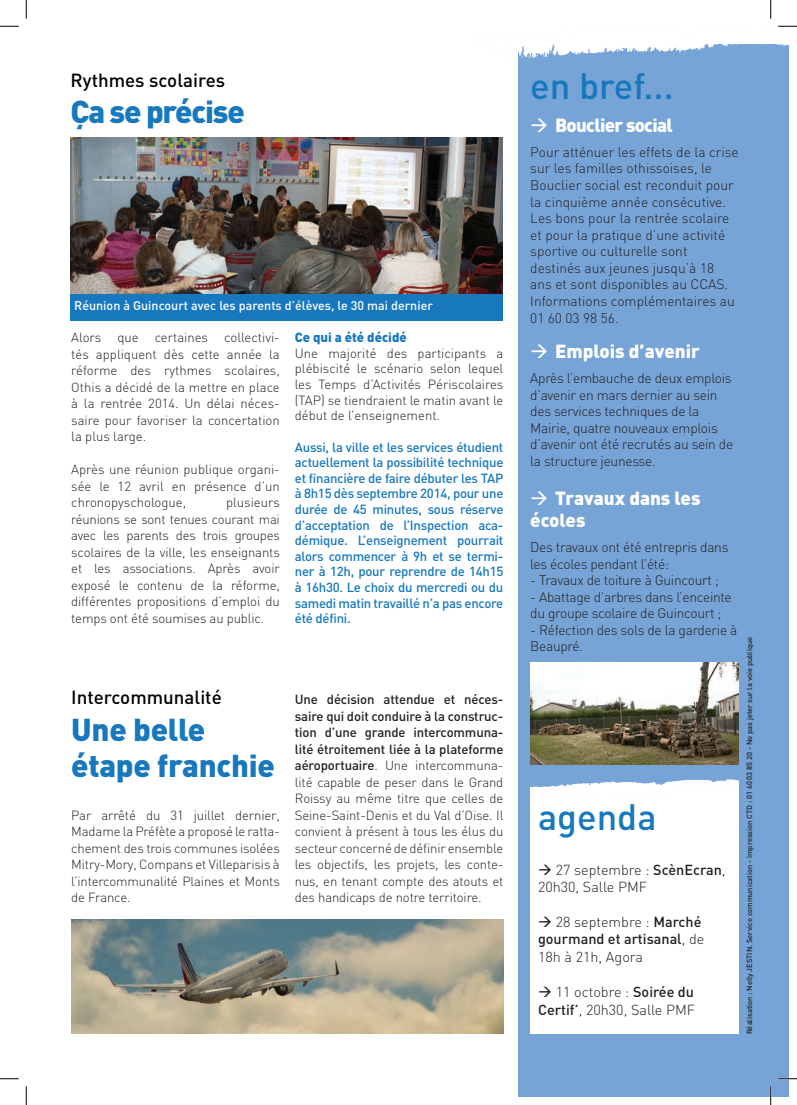
<style>
.page{position:relative;width:797px;height:1105px;background:#fff}
.page>*{position:absolute;margin:0;border:0;box-sizing:border-box;transform-origin:0 0}
.t1{font:500 36.25px "DIN";color:#1778be}
.t2{font:900 31.25px/36.2px "DIN";letter-spacing:-.01em;color:#1778be}
.t3{font:900 31.25px "DIN";letter-spacing:-.04em;color:#1778be}
.t4{font:900 18.75px/22.5px "DIN";letter-spacing:-.01em;color:#fff}
.t5{font:500 18.75px "DIN";color:#020000}
.t6{font:900 18.75px "DIN";letter-spacing:-.04em;color:#fff}
.t7{font:300 14.38px/17.2px "DIN";color:#231f20}
.t8{font:300 13.75px/16.5px "DIN";letter-spacing:-.02em;color:#231f20}
.t9{font:300 13.75px/16.6px "DIN";color:#231f20}
.t10{font:300 13.12px/16.5px "DIN";letter-spacing:-.01em;color:#231f20;text-align:justify}
.t11{font:500 13.12px/15.6px "DIN";letter-spacing:-.02em;color:#1778be;text-align:justify}
.t12{font:900 13.12px "DIN";color:#1778be}
.t13{font:500 12.5px "DIN";color:#fff}
.t14{font:500 7.5px "DIN";color:#231f20}
.s1{font-weight:500}
</style>
<div class="page">
<div style="left:518px;top:44px;width:270px;height:1052px;background:#77a4d6"></div>
<img style="left:518px;top:44px;width:270px;height:14px">
<div style="left:530px;top:787px;width:208px;height:247px;background:#fff"></div>
<img style="left:532px;top:779px;width:206px;height:8px">
<img style="left:71px;top:138px;width:432px;height:156px">
<div style="left:71px;top:294px;width:432px;height:26px;background:#1778be"></div>
<img style="left:71px;top:919px;width:432px;height:115px">
<img style="left:530px;top:662px;width:208px;height:102px">
<svg style="left:0;top:25px;width:19px;height:2px"></svg>
<svg style="left:778px;top:25px;width:19px;height:2px"></svg>
<svg style="left:0;top:1078px;width:19px;height:1px"></svg>
<svg style="left:778px;top:1078px;width:19px;height:1px"></svg>
<svg style="left:25px;top:0;width:2px;height:19px"></svg>
<svg style="left:25px;top:1086px;width:2px;height:19px"></svg>
<svg style="left:770px;top:0;width:1px;height:19px"></svg>
<svg style="left:770px;top:1086px;width:1px;height:19px"></svg>
<h3 class="t5" style="left:71px;top:68px;width:156px">Rythmes scolaires</h3>
<h2 class="t3" style="left:71px;top:91px;width:176px">Ça se précise</h2>
<p class="t13" style="left:74px;top:297px;width:360px">Réunion à Guincourt avec les parents d’élèves, le 30 mai dernier</p>
<p class="t10" style="left:71px;top:329px;width:210px">Alors que certaines collectivi&shy;tés appliquent dès cette année la réforme des rythmes scolaires, Othis a décidé de la mettre en place à la rentrée 2014. Un délai néces&shy;saire pour favoriser la concertation la plus large.</p>
<p class="t10" style="left:71px;top:461px;width:210px">Après une réunion publique organi&shy;sée le 12 avril en présence d’un chronopyschologue,</p>
<p class="t10" style="left:71px;top:494px;width:210px;text-indent:155px">plusieurs réunions se sont tenues courant mai avec les parents des trois groupes scolaires de la ville, les enseignants et les associations. Après avoir exposé le contenu de la réforme, différentes propositions d’emploi du temps ont été soumises au public.</p>
<p class="t12" style="left:295px;top:329px;width:113px">Ce qui a été décidé</p>
<p class="t10" style="left:295px;top:345px;width:210px;line-height:15.6px">Une majorité des participants a plébiscité le scénario selon lequel les Temps d’Activités Périscolaires (TAP) se tiendraient le matin avant le début de l’enseignement.</p>
<p class="t11" style="left:295px;top:438px;width:210px">Aussi, la ville et les services étudient actuellement la possibilité technique et financière de faire débuter les TAP à 8h15 dès septembre 2014, pour une durée de 45 minutes, sous réserve d’acceptation de l’Inspection aca&shy;démique. L’enseignement pourrait alors commencer à 9h et se termi&shy;ner à 12h, pour reprendre de 14h15 à 16h30. Le choix du mercredi ou du samedi matin travaillé n’a pas encore été défini.</p>
<h3 class="t5" style="left:71px;top:686px;width:152px">Intercommunalité</h3>
<h2 class="t2" style="left:71px;top:709px;width:205px">Une belle étape franchie</h2>
<p class="t10" style="left:71px;top:807px;width:210px">Par arrêté du 31 juillet dernier, Madame la Préfète a proposé le ratta&shy;chement des trois communes isolées Mitry-Mory, Compans et Villeparisis à l’intercommunalité Plaines et Monts de France.</p>
<p class="t10" style="left:295px;top:691px;width:210px"><span class="s1">Une décision attendue et néces&shy;saire qui doit conduire à la construc&shy;tion d’une grande intercommuna&shy;lité étroitement liée à la plateforme aéroportuaire</span>. Une intercommuna&shy;lité capable de peser dans le Grand Roissy au même titre que celles de Seine-Saint-Denis et du Val d’Oise. Il convient à présent à tous les élus du secteur concerné de définir ensemble les objectifs, les projets, les conte&shy;nus, en tenant compte des atouts et des handicaps de notre territoire.</p>
<h1 class="t1" style="left:530px;top:63px;width:145px">en bref...</h1>
<h3 class="t6" style="left:555px;top:112px;width:119px">Bouclier social</h3>
<p class="t9" style="left:530px;top:144px;width:210px">Pour atténuer les effets de la crise sur les familles othissoises, le<br>Bouclier social est reconduit pour la cinquième année consécutive.<br>Les bons pour la rentrée scolaire et pour la pratique d’une activité sportive ou culturelle sont destinés aux jeunes jusqu’à 18 ans et sont disponibles au CCAS.<br>Informations complémentaires au<br>01 60 03 98 56.</p>
<h3 class="t4" style="left:555px;top:339px;width:146px">Emplois d’avenir</h3>
<p class="t8" style="left:530px;top:370px;width:204px">Après l’embauche de deux emplois d’avenir en mars dernier au sein des services techniques de la<br>Mairie, quatre nouveaux emplois d’avenir ont été recrutés au sein de la structure jeunesse.</p>
<h3 class="t4" style="left:530px;top:485px;width:172px;text-indent:25px">Travaux dans les écoles</h3>
<p class="t8" style="left:530px;top:539px;width:200px">Des travaux ont été entrepris dans les écoles pendant l’été:</p>
<p class="t8" style="left:530px;top:572px;width:190px">- Travaux de toiture à Guincourt ;</p>
<p class="t8" style="left:530px;top:588px;width:203px">- Abattage d’arbres dans l’enceinte du groupe scolaire de Guincourt ;</p>
<p class="t8" style="left:530px;top:621px;width:209px">- Réfection des sols de la garderie à<br>Beaupré.</p>
<h1 class="t1" style="left:538px;top:794px;width:120px">agenda</h1>
<p class="t7" style="left:538px;top:861px;width:189px;text-indent:18px">27 septembre : <span class="s1">ScènEcran</span>,<br>20h30, Salle PMF</p>
<p class="t7" style="left:538px;top:913px;width:168px;line-height:17.6px;text-indent:18px">28 septembre : <span class="s1">Marché gourmand et artisanal</span>, de<br>18h à 21h, Agora</p>
<p class="t7" style="left:538px;top:983px;width:159px;text-align:right">11 octobre : <span class="s1">Soirée du<br>Certif’</span>, 20h30, Salle PMF</p>
<p class="t14" style="left:744px;top:1034px;width:399px;rotate:-90deg">Réalisation : Nelly JESTIN. Service communication - impression CTD : 01 60 03 85 20 - Ne pas jeter sur la voie publique</p>
</div>
